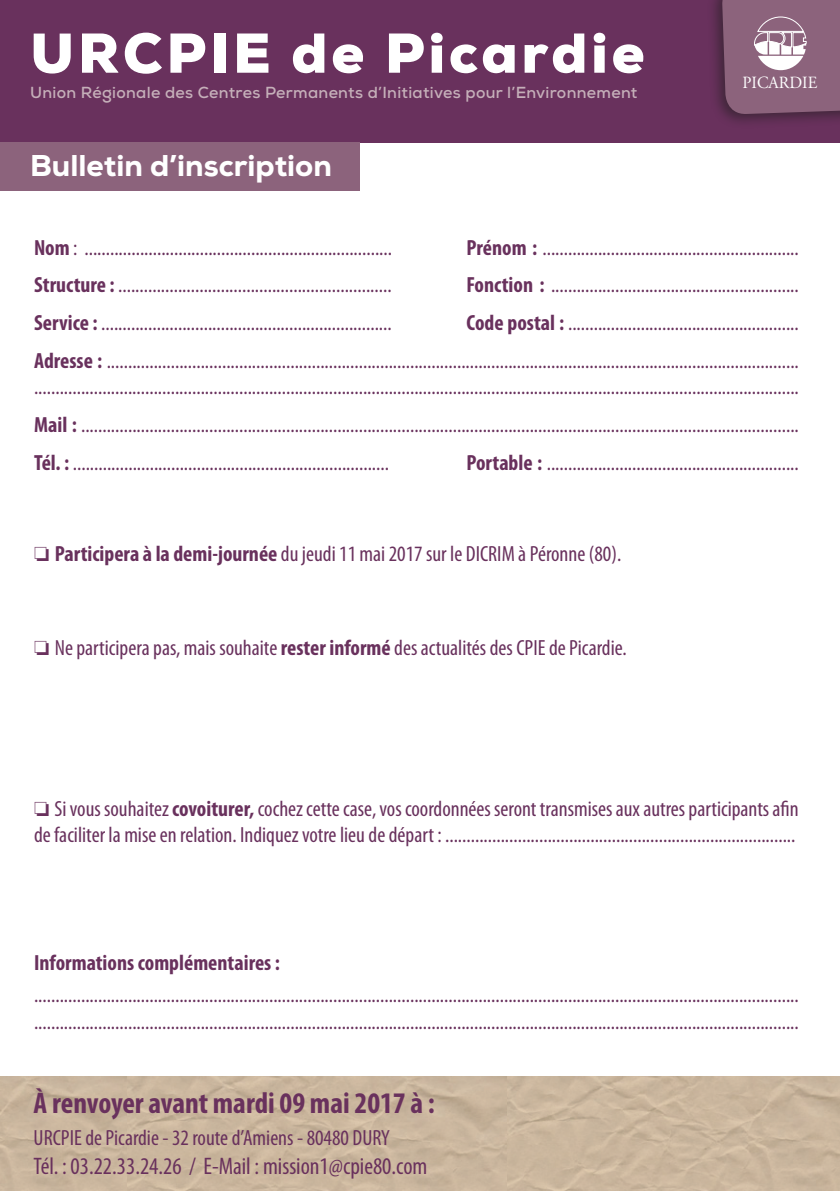
<style>
.page{position:relative;width:840px;height:1191px;background:#fff}
.page>*{position:absolute;margin:0;border:0;box-sizing:border-box;transform-origin:0 0}
.t1{font:900 56px "Nexa";letter-spacing:.07em;color:#fff}
.t2{font:700 condensed 30px "Myriad Pro";color:#69315d}
.t3{font:800 30px "Nexa";color:#fff}
.t4{font:condensed 24px "Myriad Pro";color:#69315d}
.t5{font:condensed 22px/37.8px "Myriad Pro";color:#69315d}
.t6{font:700 condensed 22px "Myriad Pro";color:#69315d}
.t7{font:17px "Adobe Garamond Pro";color:#fff;scale:.96 1}
.t8{font:700 16px "Nexa";letter-spacing:.02em;color:#c5afb9}
.s1{font-weight:700}
</style>
<div class="page">
<div style="left:0;top:0;width:839px;height:143px;background:#69315d"></div>
<div style="left:0;top:142px;width:360px;height:49px;background:#8c637c"></div>
<img style="left:506px;top:1190px;width:333px;height:1px">
<div style="left:705px;top:0;width:134px;height:128px;background:#231f20;opacity:.6"></div>
<svg style="left:721px;top:0;width:118px;height:115px;background:#926d84"></svg>
<h1 class="t1" style="left:30px;top:17px;width:615px">URCPIE de Picardie</h1>
<p class="t8" style="left:30px;top:82px;width:608px">Union Régionale des Centres Permanents d’Initiatives pour l’Environnement</p>
<h2 class="t3" style="left:30px;top:146px;width:303px">Bulletin d’inscription</h2>
<p class="t7" style="left:742px;top:73px;width:79px">PICARDIE</p>
<p class="t5" style="left:34px;top:228px;width:359px"><span class="s1">Nom</span> : ........................................................................</p>
<p class="t5" style="left:466px;top:228px;width:333px"><span class="s1">Prénom :</span> ............................................................</p>
<p class="t5" style="left:34px;top:266px;width:359px"><span class="s1">Structure :</span> ................................................................</p>
<p class="t5" style="left:466px;top:266px;width:333px"><span class="s1">Fonction :</span> ..........................................................</p>
<p class="t5" style="left:34px;top:304px;width:359px"><span class="s1">Service :</span> ....................................................................</p>
<p class="t5" style="left:34px;top:304px;width:765px;text-align:right"><span class="s1">Code postal :</span> ......................................................<br><span class="s1">Adresse :</span> ..................................................................................................................................................................</p>
<p class="t5" style="left:34px;top:368px;width:765px;text-align:justify">...................................................................................................................................................................................<br><span class="s1">Mail :</span> ........................................................................................................................................................................<br><span class="s1">Tél. :</span> ..........................................................................</p>
<p class="t5" style="left:466px;top:443px;width:333px"><span class="s1">Portable :</span> ...........................................................</p>
<p class="t5" style="left:34px;top:535px;width:588px">❏ <span class="s1">Participera à la demi-journée</span> du jeudi 11 mai 2017 sur le DICRIM à Péronne (80).</p>
<p class="t5" style="left:34px;top:628px;width:594px">❏ Ne participera pas, mais souhaite <span class="s1">rester informé</span> des actualités des CPIE de Picardie.</p>
<p class="t5" style="left:34px;top:795px;width:765px;line-height:26.4px">❏ Si vous souhaitez <span class="s1">covoiturer,</span> cochez cette case, vos coordonnées seront transmises aux autres participants afin de faciliter la mise en relation. Indiquez votre lieu de départ : ..................................................................................</p>
<p class="t6" style="left:34px;top:949px;width:247px">Informations complémentaires :</p>
<p class="t5" style="left:34px;top:981px;width:765px;line-height:26.4px">................................................................................................................................................................................... ...................................................................................................................................................................................</p>
<h2 class="t2" style="left:34px;top:1084px;width:402px">À renvoyer avant mardi 09 mai 2017 à :</h2>
<p class="t5" style="left:34px;top:1118px;width:357px">URCPIE de Picardie - 32 route d’Amiens - 80480 DURY</p>
<p class="t4" style="left:34px;top:1151px;width:395px">Tél. : 03.22.33.24.26 / E-Mail : mission1@cpie80.com</p>
</div>
